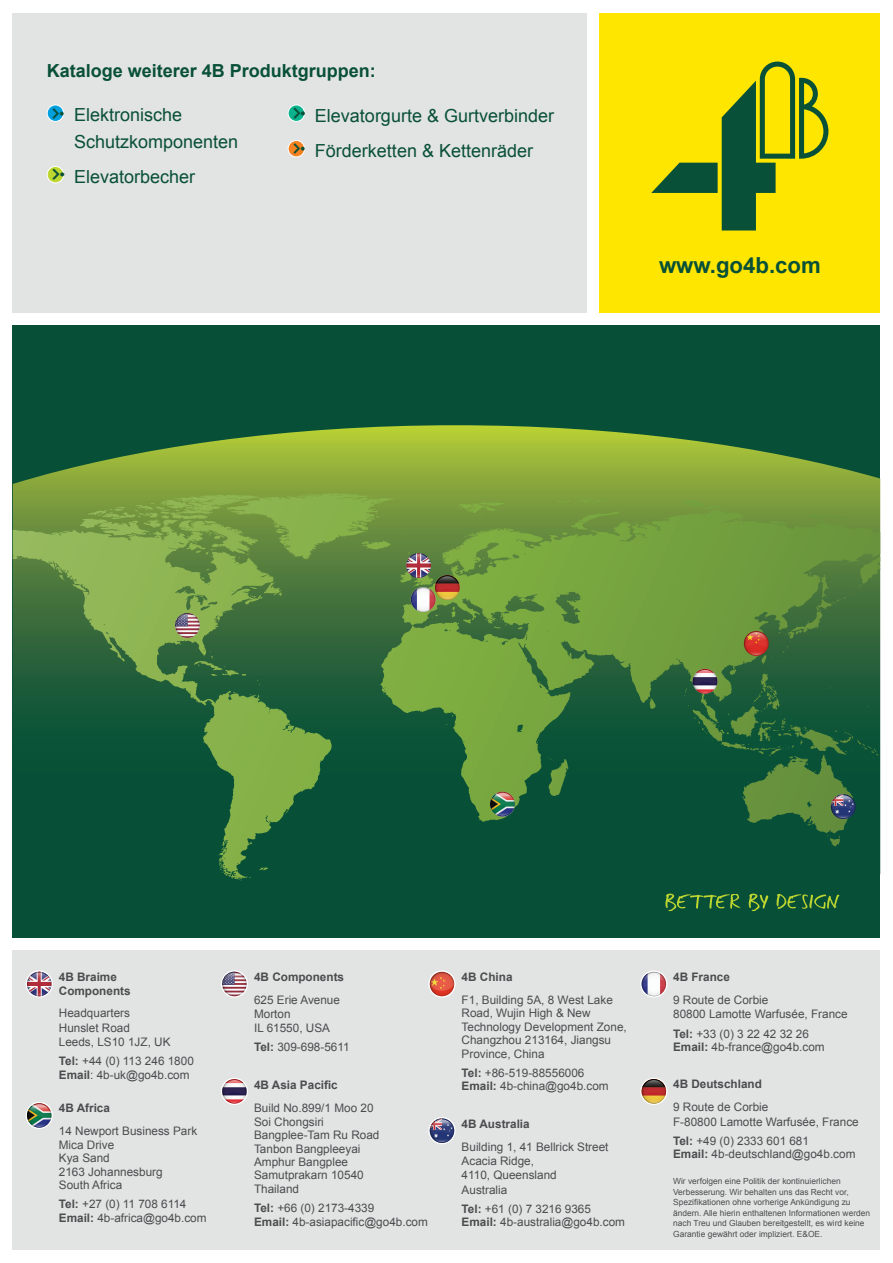
<style>
.page{position:relative;width:893px;height:1263px;background:#fff}
.page>*{position:absolute;margin:0;border:0;box-sizing:border-box;transform-origin:0 0}
.t1{font:700 22.2px "Arial";color:#085037}
.t2{font:18px/27px "Arial";color:#085037}
.t3{font:700 18px "Arial";color:#085037}
.t4{font:12.75px "Font Awesome 5 Free Solid";color:#085037}
.t5{font:12px "Font Awesome 5 Free Solid";color:#085037}
.t6{font:11.7px/13.4px "Arial";color:#4b4c4d}
.t7{font:700 11.7px/13.4px "Arial";color:#4b4c4d}
.t8{font:8.4px/10.5px "Arial";color:#4b4c4d}
.s1{font-weight:700}
</style>
<div class="page">
<div style="left:13px;top:13px;width:574px;height:300px;background:#e2e3e3"></div>
<div style="left:599px;top:13px;width:281px;height:300px;background:#ffe601"></div>
<div style="left:47px;top:105px;width:17px;height:16px;background:#009fde;border-radius:50%"></div>
<div style="left:47px;top:105px;width:17px;height:17px;border:1px solid #fff;border-radius:50%"></div>
<div style="left:47px;top:166px;width:17px;height:17px;background:#bed630;border-radius:50%"></div>
<div style="left:47px;top:166px;width:17px;height:17px;border:1px solid #fff;border-radius:50%"></div>
<svg style="left:288px;top:105px;width:17px;height:16px"></svg>
<div style="left:288px;top:105px;width:17px;height:17px;border:1px solid #fff;border-radius:50%"></div>
<div style="left:288px;top:140px;width:17px;height:17px;background:#f58220;border-radius:50%"></div>
<div style="left:288px;top:140px;width:17px;height:17px;border:1px solid #fff;border-radius:50%"></div>
<div style="left:13px;top:325px;width:867px;height:613px;background:#074f37"></div>
<svg style="left:13px;top:425px;width:867px;height:487px"></svg>
<svg style="left:18px;top:557px;width:5px;height:3px"></svg>
<svg style="left:50px;top:564px;width:38px;height:27px"></svg>
<svg style="left:218px;top:846px;width:6px;height:10px"></svg>
<svg style="left:219px;top:864px;width:5px;height:9px"></svg>
<svg style="left:259px;top:867px;width:9px;height:3px"></svg>
<svg style="left:286px;top:723px;width:6px;height:3px"></svg>
<svg style="left:257px;top:694px;width:4px;height:4px"></svg>
<svg style="left:257px;top:680px;width:3px;height:5px"></svg>
<svg style="left:194px;top:651px;width:56px;height:26px"></svg>
<svg style="left:250px;top:595px;width:6px;height:3px"></svg>
<svg style="left:249px;top:587px;width:9px;height:2px"></svg>
<svg style="left:264px;top:582px;width:19px;height:14px"></svg>
<svg style="left:201px;top:578px;width:8px;height:4px"></svg>
<svg style="left:573px;top:597px;width:5px;height:4px"></svg>
<svg style="left:560px;top:602px;width:4px;height:8px"></svg>
<svg style="left:360px;top:541px;width:31px;height:9px"></svg>
<svg style="left:537px;top:739px;width:2px;height:9px"></svg>
<svg style="left:648px;top:698px;width:8px;height:11px"></svg>
<svg style="left:827px;top:835px;width:14px;height:12px"></svg>
<svg style="left:804px;top:512px;width:43px;height:14px"></svg>
<svg style="left:769px;top:520px;width:19px;height:7px"></svg>
<svg style="left:736px;top:518px;width:8px;height:2px"></svg>
<svg style="left:562px;top:511px;width:65px;height:24px;background:#70953e"></svg>
<svg style="left:553px;top:498px;width:57px;height:6px"></svg>
<svg style="left:457px;top:502px;width:47px;height:18px"></svg>
<svg style="left:464px;top:534px;width:7px;height:3px"></svg>
<svg style="left:371px;top:497px;width:9px;height:21px"></svg>
<svg style="left:517px;top:627px;width:7px;height:2px"></svg>
<svg style="left:539px;top:679px;width:7px;height:3px"></svg>
<svg style="left:79px;top:493px;width:256px;height:65px;background:#7fa448"></svg>
<svg style="left:548px;top:757px;width:21px;height:40px"></svg>
<svg style="left:634px;top:500px;width:93px;height:31px;background:#759b3e"></svg>
<svg style="left:175px;top:613px;width:25px;height:25px"></svg>
<svg style="left:399px;top:543px;width:108px;height:89px;background:#708f48"></svg>
<div style="left:831px;top:794px;width:25px;height:25px;background:#113a4a;border-radius:12px"></div>
<svg style="left:831px;top:794px;width:24px;height:26px"></svg>
<svg style="left:490px;top:792px;width:25px;height:24px"></svg>
<svg style="left:676px;top:572px;width:203px;height:202px"></svg>
<div style="left:13px;top:950px;width:867px;height:300px;background:#e2e3e3"></div>
<svg style="left:777px;top:894px;width:62px;height:15px"></svg>
<svg style="left:749px;top:893px;width:19px;height:18px"></svg>
<svg style="left:665px;top:893px;width:75px;height:18px"></svg>
<svg style="left:651px;top:62px;width:177px;height:168px"></svg>
<svg style="left:428px;top:970px;width:28px;height:27px"></svg>
<svg style="left:430px;top:972px;width:24px;height:24px"></svg>
<svg style="left:26px;top:970px;width:27px;height:27px"></svg>
<svg style="left:27px;top:972px;width:24px;height:24px"></svg>
<svg style="left:640px;top:970px;width:27px;height:27px"></svg>
<div style="left:642px;top:973px;width:23px;height:23px;background:#bdbcbd;border-radius:50%"></div>
<svg style="left:642px;top:972px;width:24px;height:24px"></svg>
<svg style="left:642px;top:973px;width:24px;height:22px"></svg>
<svg style="left:640px;top:1078px;width:27px;height:27px"></svg>
<svg style="left:642px;top:1079px;width:24px;height:24px"></svg>
<svg style="left:26px;top:1102px;width:27px;height:27px"></svg>
<svg style="left:27px;top:1103px;width:24px;height:25px"></svg>
<svg style="left:221px;top:970px;width:27px;height:27px"></svg>
<svg style="left:222px;top:972px;width:25px;height:24px"></svg>
<svg style="left:221px;top:1078px;width:27px;height:27px"></svg>
<svg style="left:222px;top:1079px;width:25px;height:24px"></svg>
<svg style="left:428px;top:1117px;width:28px;height:27px"></svg>
<svg style="left:430px;top:1118px;width:23px;height:26px"></svg>
<svg style="left:294px;top:108px;width:6px;height:11px"></svg>
<p class="t3" style="left:47px;top:59px;width:331px">Kataloge weiterer 4B Produktgruppen:</p>
<p class="t4" style="left:293px;top:107px;width:2px">❖□■▼</p>
<p class="t2" style="left:315px;top:102px;width:241px">Elevatorgurte &amp; Gurtverbinder</p>
<p class="t5" style="left:293px;top:143px;width:2px">❖□■▼</p>
<p class="t2" style="left:315px;top:138px;width:220px">Förderketten &amp; Kettenräder</p>
<p class="t5" style="left:52px;top:107px;width:2px">❖□■▼</p>
<p class="t2" style="left:74px;top:101px;width:166px">Elektronische<br>Schutzkomponenten</p>
<p class="t4" style="left:52px;top:168px;width:2px">❖□■▼</p>
<p class="t2" style="left:74px;top:164px;width:123px">Elevatorbecher</p>
<p class="t1" style="left:659px;top:251px;width:163px">www.go4b.com</p>
<p class="t7" style="left:59px;top:971px;width:73px">4B Braime<br>Components</p>
<p class="t6" style="left:59px;top:1007px;width:73px">Headquarters</p>
<p class="t6" style="left:59px;top:1021px;width:73px">Hunslet Road</p>
<p class="t6" style="left:59px;top:1036px;width:113px">Leeds, LS10 1JZ, UK</p>
<p class="t6" style="left:59px;top:1055px;width:137px"><span class="s1">Tel:</span> +44 (0) 113 246 1800<br><span class="s1">Email</span>: 4b-uk@go4b.com</p>
<p class="t7" style="left:59px;top:1102px;width:53px">4B Africa</p>
<p class="t6" style="left:59px;top:1125px;width:140px">14 Newport Business Park<br>Mica Drive<br>Kya Sand<br>2163 Johannesburg<br>South Africa</p>
<p class="t6" style="left:59px;top:1197px;width:149px"><span class="s1">Tel:</span> +27 (0) 11 708 6114<br><span class="s1">Email:</span> 4b-africa@go4b.com</p>
<p class="t7" style="left:254px;top:971px;width:92px">4B Components</p>
<p class="t6" style="left:254px;top:993px;width:87px">625 Erie Avenue</p>
<p class="t6" style="left:254px;top:1008px;width:77px">Morton<br>IL 61550, USA</p>
<p class="t6" style="left:254px;top:1040px;width:97px"><span class="s1">Tel:</span> 309-698-5611</p>
<p class="t7" style="left:254px;top:1079px;width:85px">4B Asia Pacific</p>
<p class="t6" style="left:254px;top:1102px;width:127px">Build No.899/1 Moo 20<br>Soi Chongsiri<br>Bangplee-Tam Ru Road<br>Tanbon Bangpleeyai<br>Amphur Bangplee<br>Samutprakarn 10540<br>Thailand</p>
<p class="t6" style="left:254px;top:1201px;width:122px"><span class="s1">Tel:</span> +66 (0) 2173-4339</p>
<p class="t6" style="left:254px;top:1216px;width:175px"><span class="s1">Email:</span> 4b-asiapacific@go4b.com</p>
<p class="t7" style="left:462px;top:971px;width:52px">4B China</p>
<p class="t6" style="left:462px;top:993px;width:167px">F1, Building 5A, 8 West Lake<br>Road, Wujin High &amp; New<br>Technology Development Zone,<br>Changzhou 213164, Jiangsu<br>Province, China</p>
<p class="t6" style="left:462px;top:1066px;width:149px"><span class="s1">Tel:</span> +86-519-88556006<br><span class="s1">Email:</span> 4b-china@go4b.com</p>
<p class="t7" style="left:462px;top:1117px;width:70px">4B Australia</p>
<p class="t6" style="left:462px;top:1140px;width:148px">Building 1, 41 Bellrick Street</p>
<p class="t6" style="left:462px;top:1154px;width:74px">Acacia Ridge,</p>
<p class="t6" style="left:462px;top:1169px;width:97px">4110, Queensland</p>
<p class="t6" style="left:462px;top:1183px;width:47px">Australia</p>
<p class="t6" style="left:462px;top:1202px;width:165px"><span class="s1">Tel:</span> +61 (0) 7 3216 9365<br><span class="s1">Email:</span> 4b-australia@go4b.com</p>
<p class="t7" style="left:673px;top:971px;width:58px">4B France</p>
<p class="t6" style="left:673px;top:993px;width:97px">9 Route de Corbie</p>
<p class="t6" style="left:673px;top:1008px;width:176px">80800 Lamotte Warfusée, France</p>
<p class="t6" style="left:673px;top:1027px;width:153px"><span class="s1">Tel:</span> +33 (0) 3 22 42 32 26<br><span class="s1">Email:</span> 4b-france@go4b.com</p>
<p class="t7" style="left:673px;top:1078px;width:90px">4B Deutschland</p>
<p class="t6" style="left:673px;top:1101px;width:97px">9 Route de Corbie</p>
<p class="t6" style="left:673px;top:1115px;width:187px">F-80800 Lamotte Warfusée, France</p>
<p class="t6" style="left:673px;top:1134px;width:184px"><span class="s1">Tel:</span> +49 (0) 2333 601 681<br><span class="s1">Email:</span> 4b-deutschland@go4b.com</p>
<p class="t8" style="left:673px;top:1176px;width:199px">Wir verfolgen eine Politik der kontinuierlichen Verbesserung. Wir behalten uns das Recht vor, Spezifikationen ohne vorherige Ankündigung zu ändern. Alle hierin enthaltenen Informationen werden nach Treu und Glauben bereitgestellt, es wird keine Garantie gewährt oder impliziert. E&amp;OE.</p>
</div>
